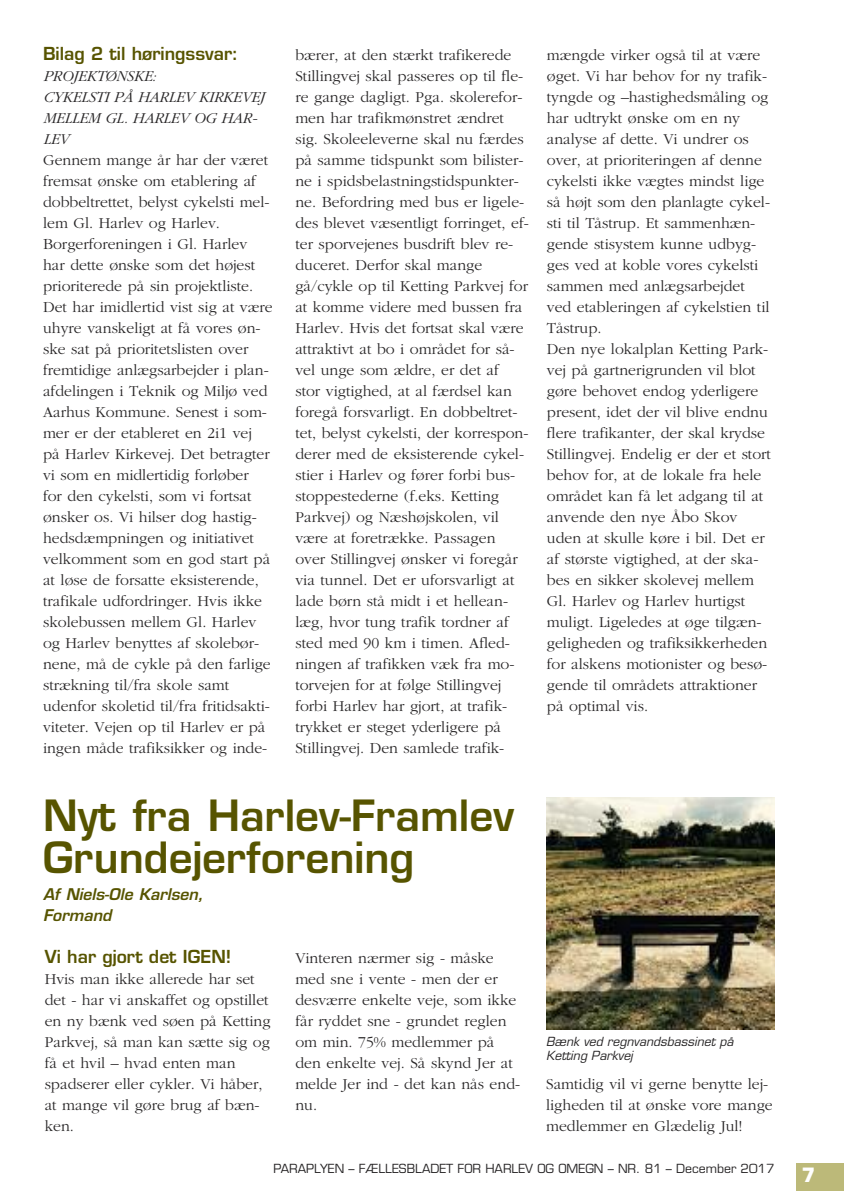
<style>
.page{position:relative;width:844px;height:1191px;background:#fff}
.page>*{position:absolute;margin:0;border:0;box-sizing:border-box;transform-origin:0 0}
.t1{font:600 42px/42px "Eurostile";color:#575400}
.t2{font:700 19.25px "Eurostile";color:#fff}
.t3{font:600 17.5px "Eurostile";color:#575400}
.t4{font:300 15.75px/21px "AF Gar ITC";color:#272526}
.t5{font:italic 300 15.75px/21px "AF Gar ITC";color:#272526}
.t6{font:italic 600 15.75px/21px "Eurostile";color:#575400}
.t7{font:12.25px "Eurostile";color:#272526}
.t8{font:italic 12.25px/14px "Eurostile";color:#272526}
</style>
<div class="page">
<img style="left:546px;top:797px;width:228px;height:232px">
<div style="left:796px;top:1163px;width:47px;height:28px;background:#bcb979"></div>
<p class="t3" style="left:43px;top:46px;width:197px">Bilag 2 til høringssvar:</p>
<p class="t5" style="left:43px;top:65px;width:222px">PROJEKTØNSKE:<br>CYKELSTI PÅ HARLEV KIRKEVEJ<br>MELLEM GL. HARLEV OG HAR-<br>LEV</p>
<p class="t4" style="left:43px;top:149px;width:231px">Gennem mange år har der været fremsat ønske om etablering af dobbeltrettet, belyst cykelsti mel&shy;lem Gl. Harlev og Harlev.<br>Borgerforeningen i Gl. Harlev har dette ønske som det højest prioriterede på sin projektliste.<br>Det har imidlertid vist sig at være uhyre vanskeligt at få vores øn&shy;ske sat på prioritetslisten over fremtidige anlægsarbejder i plan&shy;afdelingen i Teknik og Miljø ved<br>Aarhus Kommune. Senest i som&shy;mer er der etableret en 2i1 vej<br>på Harlev Kirkevej. Det betragter vi som en midlertidig forløber<br>for den cykelsti, som vi fortsat ønsker os. Vi hilser dog hastig&shy;hedsdæmpningen og initiativet velkomment som en god start på at løse de forsatte eksisterende, trafikale udfordringer. Hvis ikke skolebussen mellem Gl. Harlev og Harlev benyttes af skolebør&shy;nene, må de cykle på den farlige strækning til/fra skole samt udenfor skoletid til/fra fritidsakti&shy;viteter. Vejen op til Harlev er på ingen måde trafiksikker og inde-</p>
<p class="t4" style="left:295px;top:44px;width:235px">bærer, at den stærkt trafikerede Stillingvej skal passeres op til fle&shy;re gange dagligt. Pga. skolerefor&shy;men har trafikmønstret ændret sig. Skoleeleverne skal nu færdes på samme tidspunkt som bilister&shy;ne i spidsbelastningstidspunkter&shy;ne. Befordring med bus er ligele&shy;des blevet væsentligt forringet, ef&shy;ter sporvejenes busdrift blev re&shy;duceret. Derfor skal mange gå/cykle op til Ketting Parkvej for at komme videre med bussen fra Harlev. Hvis det fortsat skal være attraktivt at bo i området for så&shy;vel unge som ældre, er det af<br>stor vigtighed, at al færdsel kan foregå forsvarligt. En dobbeltret&shy;tet, belyst cykelsti, der korrespon&shy;derer med de eksisterende cykel&shy;stier i Harlev og fører forbi bus&shy;stoppestederne (f.eks. Ketting Parkvej) og Næshøjskolen, vil være at foretrække. Passagen over Stillingvej ønsker vi foregår via tunnel. Det er uforsvarligt at lade børn stå midt i et hellean&shy;læg, hvor tung trafik tordner af sted med 90 km i timen. Afled&shy;ningen af trafikken væk fra mo&shy;torvejen for at følge Stillingvej forbi Harlev har gjort, at trafik&shy;trykket er steget yderligere på Stillingvej. Den samlede trafik-</p>
<p class="t4" style="left:546px;top:44px;width:225px">mængde virker også til at være øget. Vi har behov for ny trafik&shy;tyngde og –hastighedsmåling og har udtrykt ønske om en ny analyse af dette. Vi undrer os over, at prioriteringen af denne cykelsti ikke vægtes mindst lige så højt som den planlagte cykel&shy;sti til Tåstrup. Et sammenhæn&shy;gende stisystem kunne udbyg&shy;ges ved at koble vores cykelsti sammen med anlægsarbejdet ved etableringen af cykelstien til<br>Tåstrup.<br>Den nye lokalplan Ketting Park&shy;vej på gartnerigrunden vil blot gøre behovet endog yderligere present, idet der vil blive endnu flere trafikanter, der skal krydse<br>Stillingvej. Endelig er der et stort behov for, at de lokale fra hele området kan få let adgang til at anvende den nye Åbo Skov uden at skulle køre i bil. Det er af største vigtighed, at der ska&shy;bes en sikker skolevej mellem<br>Gl. Harlev og Harlev hurtigst muligt. Ligeledes at øge tilgæn&shy;geligheden og trafiksikkerheden for alskens motionister og besø&shy;gende til områdets attraktioner på optimal vis.</p>
<h1 class="t1" style="left:43px;top:798px;width:472px">Nyt fra Harlev-Framlev<br>Grundejerforening</h1>
<p class="t6" style="left:43px;top:885px;width:162px">Af Niels-Ole Karlsen,<br>Formand</p>
<p class="t3" style="left:45px;top:949px;width:188px">Vi har gjort det IGEN!</p>
<p class="t4" style="left:45px;top:968px;width:227px">Hvis man ikke allerede har set det - har vi anskaffet og opstillet en ny bænk ved søen på Ketting<br>Parkvej, så man kan sætte sig og få et hvil – hvad enten man spadserer eller cykler. Vi håber, at mange vil gøre brug af bæn&shy;ken.</p>
<p class="t4" style="left:295px;top:947px;width:226px">Vinteren nærmer sig - måske med sne i vente - men der er desværre enkelte veje, som ikke får ryddet sne - grundet reglen om min. 75% medlemmer på den enkelte vej. Så skynd Jer at melde Jer ind - det kan nås end&shy;nu.</p>
<p class="t8" style="left:546px;top:1035px;width:189px">Bænk ved regnvandsbassinet på<br>Ketting Parkvej</p>
<p class="t4" style="left:546px;top:1073px;width:228px">Samtidig vil vi gerne benytte lej&shy;ligheden til at ønske vore mange medlemmer en Glædelig Jul!</p>
<p class="t7" style="left:273px;top:1164px;width:502px">PARAPLYEN – FÆLLESBLADET FOR HARLEV OG OMEGN – NR. 81 – December 2017</p>
<p class="t2" style="left:801px;top:1167px;width:15px">7</p>
</div>
